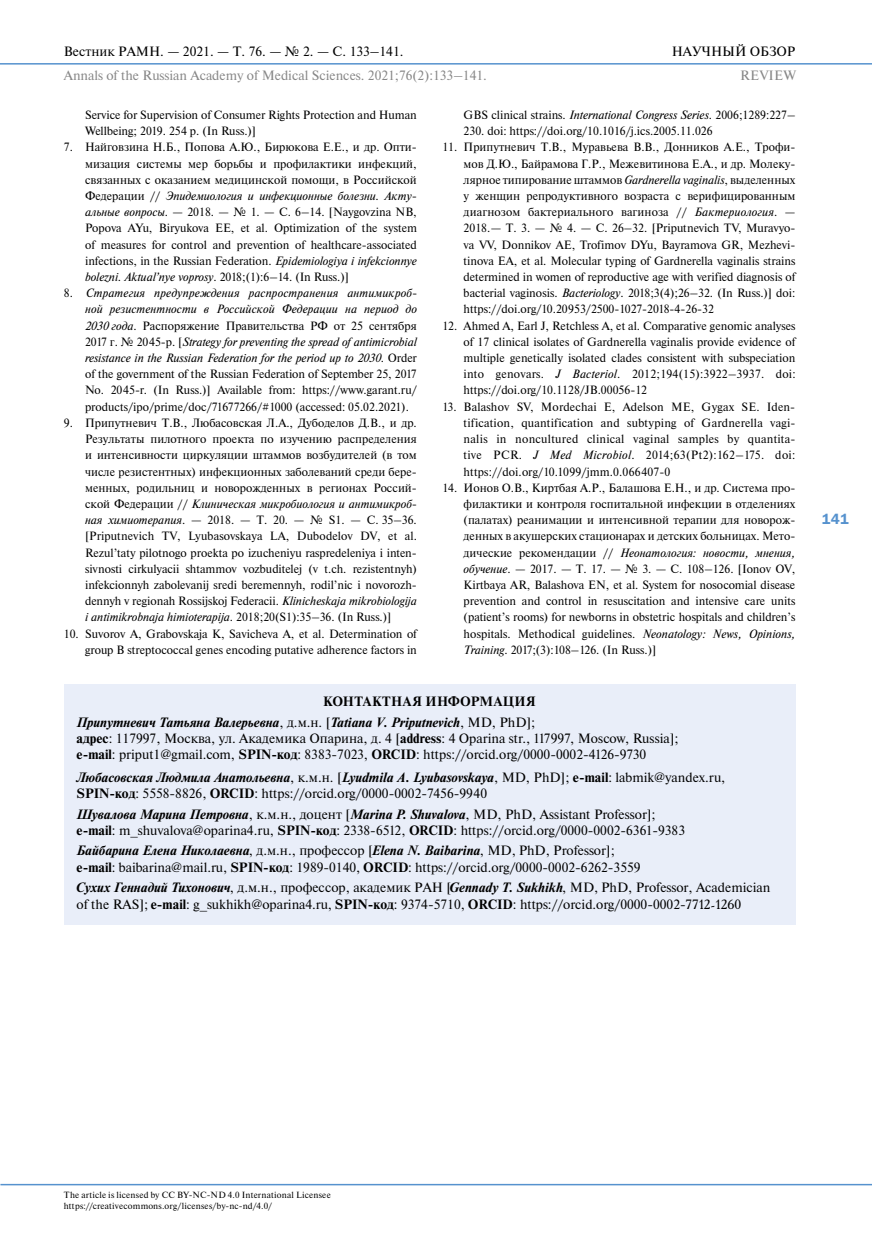
<style>
.page{position:relative;width:872px;height:1234px;background:#fff}
.page>*{position:absolute;margin:0;border:0;box-sizing:border-box;transform-origin:0 0}
.t1{font:15px "Franklin Gothic Demi C";color:#5692ce}
.t2{font:13.5px/16.2px "Newton";color:#000}
.t3{font:italic 700 13.5px/20.4px "Newton";color:#000;text-align:right}
.t4{font:13.5px "Newton";color:#878787}
.t5{font:12px/16.2px "Newton";color:#000;text-align:justify}
.t6{font:9px/10.8px "Newton";letter-spacing:.025em;color:#000}
.s1{font-style:italic}
.s2{font-style:normal}
.s3{font-weight:400;font-style:normal}
.s4{font-weight:700}
.s5{font-weight:700;font-style:italic}
.s6{font-family:"Academy"}
</style>
<div class="page">
<hr style="left:0;top:1183px;width:872px;height:1px;background:#5692ce">
<hr style="left:0;top:63px;width:872px;height:2px;background:#5692ce">
<div style="left:64px;top:684px;width:731px;height:240px;background:#e9eef9"></div>
<p class="t2" style="left:64px;top:43px;width:341px">Вестник РАМН. — 2021. — Т. 76. — № 2. — С. 133–141.</p>
<p class="t4" style="left:64px;top:66px;width:424px">Annals of the Russian Academy of Medical Sciences. 2021;76(2):133–141.</p>
<p class="t2" style="left:672px;top:43px;width:125px">НАУЧНЫЙ ОБЗОР</p>
<p class="t4" style="left:740px;top:66px;width:57px">REVIEW</p>
<p class="t5" style="left:85px;top:106px;width:333px">Service for Supervision of Consumer Rights Protection and Human<br>Wellbeing; 2019. 254 p. (In Russ.)]</p>
<p class="t5" style="left:85px;top:139px;width:333px;text-indent:-21px">7. Найговзина Н.Б., Попова А.Ю., Бирюкова Е.Е., и др. Опти&shy;мизация системы мер борьбы и профилактики инфекций, связанных с оказанием медицинской помощи, в Российской Федерации // <span class="s1">Эпидемиология и инфекционные болезни. Акту&shy;альные вопросы</span>. — 2018. — № 1. — С. 6–14. [Naygovzina NB, Popova AYu, Biryukova EE, et al. Optimization of the system of measures for control and prevention of healthcare-associated infections, in the Russian Federation. <span class="s1">Epidemiologiya i infekcionnye bolezni. Aktual’nye voprosy</span>. 2018;(1):6–14. (In Russ.)]</p>
<p class="t5" style="left:85px;top:284px;width:333px;text-indent:-21px">8. <span class="s1">Стратегия предупреждения распространения антимикроб&shy;ной резистентности в Российской Федерации на период до 2030 года</span>. Распоряжение Правительства РФ от 25 сентября 2017 г. № 2045-р. [<span class="s1">Strategy for preventing the spread of antimicrobial resistance in the Russian Federation for the period up to 2030</span>. Order of the government of the Russian Federation of September 25, 2017<br>No. 2045-r. (In Russ.)] Available from: https://www.garant.ru/ products/ipo/prime/doc/71677266/#1000 (accessed: 05.02.2021).</p>
<p class="t5" style="left:85px;top:414px;width:333px;text-indent:-21px">9. Припутневич Т.В., Любасовская Л.А., Дубоделов Д.В., и др.<br>Результаты пилотного проекта по изучению распределения и интенсивности циркуляции штаммов возбудителей (в том числе резистентных) инфекционных заболеваний среди бере&shy;менных, родильниц и новорожденных в регионах Россий&shy;ской Федерации // <span class="s1">Клиническая микробиология и антимикроб&shy;ная химиотерапия</span>. — 2018. — Т. 20. — № S1. — С. 35–36. [Priputnevich TV, Lyubasovskaya LA, Dubodelov DV, et al.<br>Rezul’taty pilotnogo proekta po izucheniyu raspredeleniya i inten&shy;sivnosti cirkulyacii shtammov vozbuditelej (v t.ch. rezistentnyh) infekcionnyh zabolevanij sredi beremennyh, rodil’nic i novorozh&shy;dennyh v regionah Rossijskoj Federacii. <span class="s1">Klinicheskaja mikrobiologija i antimikrobnaja himioterapija</span>. 2018;20(S1):35–36. (In Russ.)]</p>
<p class="t5" style="left:64px;top:625px;width:354px;text-align:right">10. Suvorov A, Grabovskaja K, Savicheva A, et al. Determination of group B streptococcal genes encoding putative adherence factors in</p>
<p class="t5" style="left:463px;top:106px;width:333px">GBS clinical strains. <span class="s1">International Congress Series</span>. 2006;1289:227–<br>230. doi: https://doi.org/10.1016/j.ics.2005.11.026</p>
<p class="t5" style="left:463px;top:139px;width:333px;text-indent:-21px">11. Припутневич Т.В., Муравьева В.В., Донников А.Е., Трофи&shy;мов Д.Ю., Байрамова Г.Р., Межевитинова Е.А., и др. Молеку&shy;лярное типирование штаммов <span class="s1">Gardnerella vaginalis</span>, выделенных у женщин репродуктивного возраста с верифицированным диагнозом бактериального вагиноза // <span class="s1">Бактериология</span>. — 2018.— Т. 3. — № 4. — С. 26–32. [Priputnevich TV, Muravyo&shy;va VV, Donnikov AE, Trofimov DYu, Bayramova GR, Mezhevi&shy;tinova EA, et al. Molecular typing of Gardnerella vaginalis strains determined in women of reproductive age with verified diagnosis of bacterial vaginosis. <span class="s1">Bacteriology</span>. 2018;3(4);26–32. (In Russ.)] doi: https://doi.org/10.20953/2500-1027-2018-4-26-32</p>
<p class="t5" style="left:463px;top:317px;width:333px;text-indent:-21px">12. Ahmed A, Earl J, Retchless A, et al. Comparative genomic analyses of 17 clinical isolates of Gardnerella vaginalis provide evidence of multiple genetically isolated clades consistent with subspeciation into genovars. <span class="s1">J Bacteriol</span>. 2012;194(15):3922–3937. doi: https://doi.org/10.1128/JB.00056-12</p>
<p class="t5" style="left:463px;top:398px;width:333px;text-indent:-21px">13. Balashov SV, Mordechai E, Adelson ME, Gygax SE. Iden&shy;tification, quantification and subtyping of Gardnerella vagi&shy;nalis in noncultured clinical vaginal samples by quantita&shy;tive PCR. <span class="s1">J Med Microbiol</span>. 2014;63(Pt2):162–175. doi: https://doi.org/10.1099/jmm.0.066407-0</p>
<p class="t5" style="left:463px;top:479px;width:333px;text-indent:-21px">14. Ионов О.В., Киртбая А.Р., Балашова Е.Н., и др. Система про&shy;филактики и контроля госпитальной инфекции в отделениях (палатах) реанимации и интенсивной терапии для новорож&shy;денных в акушерских стационарах и детских больницах. Мето&shy;дические рекомендации // <span class="s1">Неонатология: новости, мнения, обучение</span>. — 2017. — Т. 17. — № 3. — С. 108–126. [Ionov OV, Kirtbaya AR, Balashova EN, et al. System for nosocomial disease prevention and control in resuscitation and intensive care units (patient’s rooms) for newborns in obstetric hospitals and children’s hospitals. Methodical guidelines. <span class="s1">Neonatology: News, Opinions, Training</span>. 2017;(3):108–126. (In Russ.)]</p>
<p class="t3" style="left:77px;top:691px;width:461px"><span class="s2">КонтаКтная информация<br></span>Припутневич Татьяна Валерьевна<span class="s3">, д.м.н. [</span>Tatiana V. Priputnevich<span class="s3">, MD, PhD];</span></p>
<p class="t2" style="left:77px;top:729px;width:603px"><span class="s4">адрес</span>: 117997, Москва, ул. Академика Опарина, д. 4 [<span class="s4">address</span>: 4 Oparina str., 117997, Moscow, Russia]; <span class="s4">e-mail</span>: priput1@gmail.com, <span class="s4">SPIN-код</span>: 8383-7023, <span class="s4">ORCID</span>: https://orcid.org/0000-0002-4126-9730</p>
<p class="t2" style="left:77px;top:768px;width:650px"><span class="s5">Любасовская Людмила Анатольевна</span>, к.м.н. [<span class="s5">Lyudmila A. Lyubasovskaya</span>, MD, PhD]; <span class="s4">e-mail</span>: labmik@yandex.ru,<br><span class="s4">SPIN-код</span>: 5558-8826, <span class="s4">ORCID</span>: https://orcid.org/0000-0002-7456-9940</p>
<p class="t2" style="left:77px;top:805px;width:610px"><span class="s5">Шувалова Марина Петровна</span>, к.м.н., доцент [<span class="s5">Marina P. Shuvalova</span>, MD, PhD, Assistant Professor]; <span class="s4">e-mail</span>: m_shuvalova@oparina4.ru, <span class="s4">SPIN-код</span>: 2338-6512, <span class="s4">ORCID</span>: https://orcid.org/0000-0002-6361-9383</p>
<p class="t2" style="left:77px;top:841px;width:565px"><span class="s5">Байбарина Елена Николаевна</span>, д.м.н., профессор [<span class="s5">Elena N. Baibarina</span>, MD, PhD, Professor]; <span class="s4">e-mail</span>: baibarina@mail.ru, <span class="s4">SPIN-код</span>: 1989-0140, <span class="s4">ORCID</span>: https://orcid.org/0000-0002-6262-3559</p>
<p class="t2" style="left:77px;top:878px;width:695px;line-height:16.8px"><span class="s5">Сухих Геннадий Тихонович</span>, д.м.н., профессор, академик РАН [<span class="s5">Gennady T. Sukhikh</span>, MD, PhD, Professor, Academician of the RAS]; <span class="s4">e-mail</span>: g_sukhikh@oparina4.ru, <span class="s4">SPIN-код</span>: 9374-5710, <span class="s4">ORCID</span>: https://orcid.org/0000-0002-<span class="s6">7712-1260</span></p>
<p class="t1" style="left:821px;top:510px;width:29px">141</p>
<p class="t6" style="left:64px;top:1189px;width:268px">The article is licensed by CC BY-NC-ND 4.0 International Licensee https://creativecommons.org/licenses/by-nc-nd/4.0/</p>
</div>
